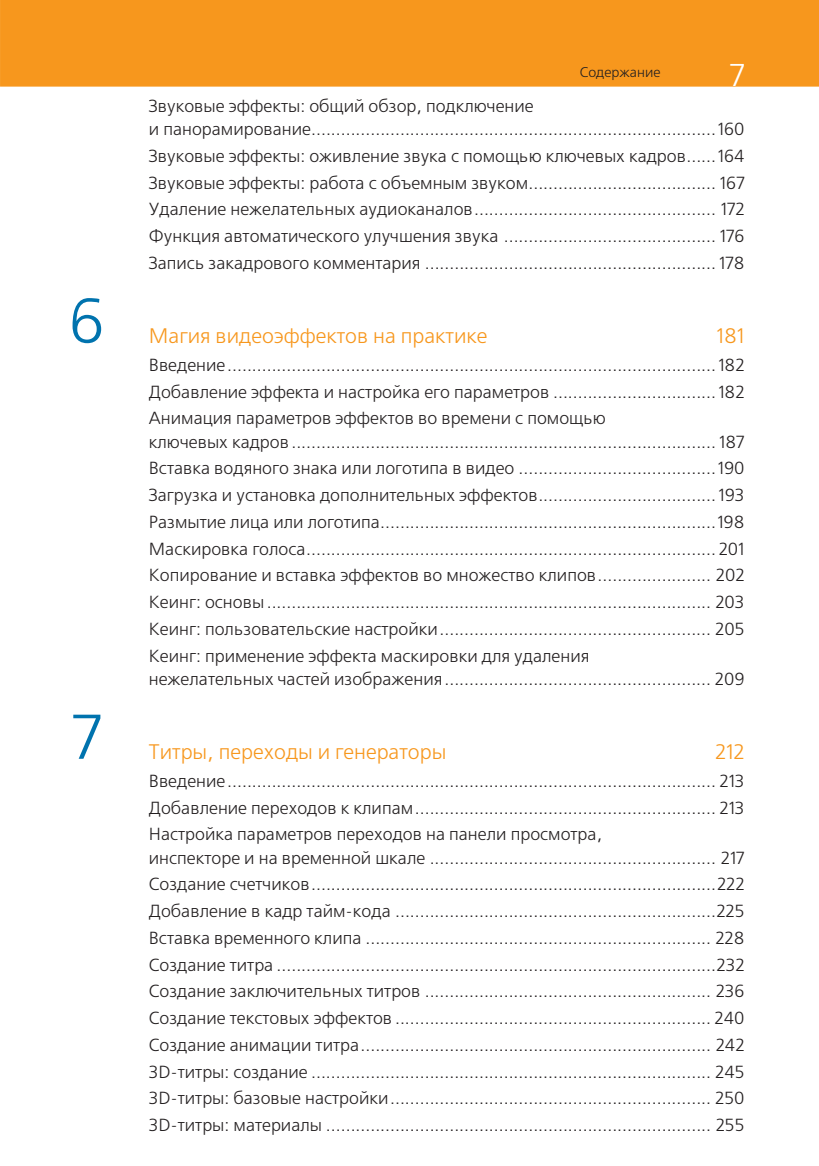
<style>
.page{position:relative;width:819px;height:1166px;background:#fff}
.page>*{position:absolute;margin:0;border:0;box-sizing:border-box;transform-origin:0 0}
.t1{font:63px "Free Set C";color:#0073ae}
.t2{font:31.5px "Free Set C";color:#fff}
.t3{font:21px "Free Set C";color:#f7971d}
.t4{font:17.5px/26.8px "Free Set C";color:#231f20;text-align:justify}
.t5{font:14px "Free Set C";color:#231f20}
</style>
<div class="page">
<div style="left:0;top:0;width:819px;height:87px;background:#f7971d"></div>
<h1 class="t1" style="left:69px;top:288px;width:38px">6</h1>
<h1 class="t1" style="left:72px;top:704px;width:31px">7</h1>
<h2 class="t2" style="left:729px;top:59px;width:16px">7</h2>
<p class="t5" style="left:579px;top:65px;width:82px">Содержание</p>
<p class="t4" style="left:149px;top:95px;width:597px;line-height:23.3px">Звуковые эффекты: общий обзор, подключение<br>и панорамирование..................................................................................160</p>
<p class="t4" style="left:149px;top:143px;width:597px">Звуковые эффекты: оживление звука с помощью ключевых кадров......164<br>Звуковые эффекты: работа с объемным звуком...................................... 167<br>Удаление нежелательных аудиоканалов................................................. 172<br>Функция автоматического улучшения звука ........................................... 176<br>Запись закадрового комментария ........................................................... 178</p>
<p class="t3" style="left:149px;top:324px;width:340px">Магия видеоэффектов на практике</p>
<p class="t3" style="left:716px;top:324px;width:29px">181</p>
<p class="t4" style="left:149px;top:352px;width:597px">Введение...................................................................................................182<br>Добавление эффекта и настройка его параметров .................................182<br>Анимация параметров эффектов во времени с помощью</p>
<p class="t4" style="left:149px;top:429px;width:597px">ключевых кадров ...................................................................................... 187<br>Вставка водяного знака или логотипа в видео ........................................190<br>Загрузка и установка дополнительных эффектов....................................193<br>Размытие лица или логотипа....................................................................198<br>Маскировка голоса................................................................................... 201<br>Копирование и вставка эффектов во множество клипов....................... 202<br>Кеинг: основы.......................................................................................... 203<br>Кеинг: пользовательские настройки....................................................... 205<br>Кеинг: применение эффекта маскировки для удаления</p>
<p class="t4" style="left:149px;top:666px;width:597px">нежелательных частей изображения...................................................... 209</p>
<p class="t3" style="left:149px;top:740px;width:299px">Титры, переходы и генераторы</p>
<p class="t3" style="left:715px;top:740px;width:31px">212</p>
<p class="t4" style="left:149px;top:768px;width:597px">Введение................................................................................................... 213<br>Добавление переходов к клипам............................................................. 213<br>Настройка параметров переходов на панели просмотра,</p>
<p class="t4" style="left:149px;top:845px;width:597px">инспекторе и на временной шкале .......................................................... 217<br>Создание счетчиков..................................................................................222<br>Добавление в кадр тайм-кода .................................................................225<br>Вставка временного клипа ...................................................................... 228<br>Создание титра .........................................................................................232<br>Создание заключительных титров .......................................................... 236<br>Создание текстовых эффектов ................................................................ 240<br>Создание анимации титра....................................................................... 242<br>3D-титры: создание ................................................................................. 245<br>3D-титры: базовые настройки................................................................. 250<br>3D-титры: материалы .............................................................................. 255</p>
</div>
